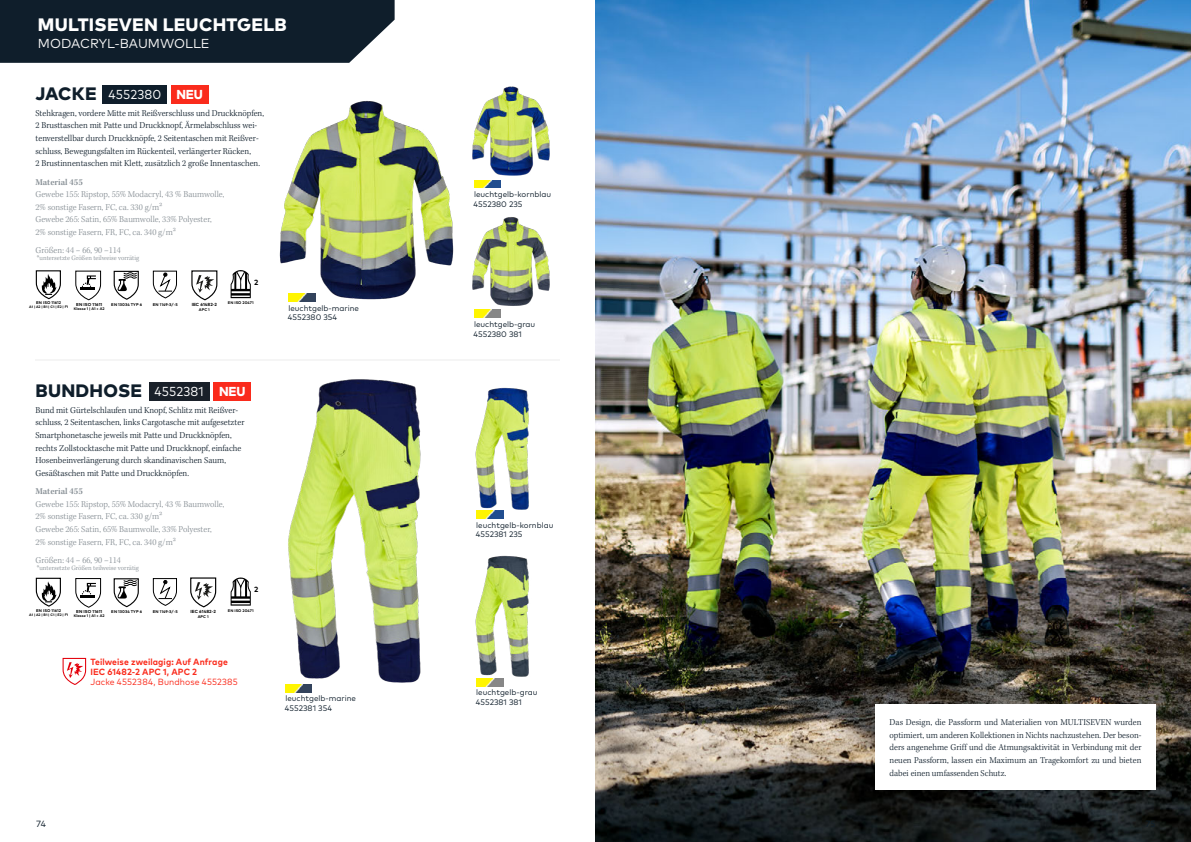
<style>
.page{position:relative;width:1191px;height:842px;background:#fff}
.page>*{position:absolute;margin:0;border:0;box-sizing:border-box;transform-origin:0 0}
.t1{font:800 18px "Mark Pro";letter-spacing:.015em;color:#fff}
.t2{font:800 18px "Mark Pro";letter-spacing:.015em;color:#0f1e2b}
.t3{font:13px "Mark Pro";color:#f5f5f5}
.t4{font:13px "Mark Pro";letter-spacing:.01em;color:#fff;scale:.96 1}
.t5{font:800 13px "Mark Pro";letter-spacing:-.015em;color:#fff;scale:.96 1}
.t6{font:300 9.2px/12.6px "Kepler Std";color:#0f1e2b;scale:.96 1}
.t7{font:300 9.2px/12.6px "Kepler Std";color:#878f95;scale:.96 1}
.t8{font:600 9.2px "Kepler Std";color:#878f95;scale:.96 1}
.t9{font:700 9px/10px "Mark Pro";letter-spacing:.01em;color:#fa2b1c;scale:.96 1}
.t10{font:9px "Mark Pro";letter-spacing:.01em;color:#fa2b1c;scale:.96 1}
.t11{font:9px "Mark Pro";color:#0f1e2b}
.t12{font:8px/9.5px "Mark Pro";color:#0f1e2b}
.t13{font:700 7.5px "Mark Pro";color:#000}
.t14{font:300 7px "Kepler Std";color:#878f95;scale:.96 1}
.t15{font:700 4.4px "Mark Pro";letter-spacing:.01em;color:#000}
.t16{font:700 4.3px "Mark Pro";letter-spacing:.01em;color:#000}
.t17{font:700 4px "Mark Pro";letter-spacing:.01em;color:#000}
.t18{font:700 3.9px "Mark Pro";letter-spacing:.01em;color:#000}
.t19{font:700 3.7px "Mark Pro";color:#000}
.t20{font:700 3.5px "Mark Pro";color:#000}
</style>
<div class="page">
<img style="left:279px;top:100px;width:175px;height:202px">
<img style="left:472px;top:86px;width:78px;height:90px">
<img style="left:472px;top:217px;width:78px;height:89px">
<img style="left:249px;top:379px;width:172px;height:304px">
<img style="left:475px;top:387px;width:54px;height:123px">
<img style="left:475px;top:555px;width:54px;height:122px">
<img style="left:595px;top:0;width:596px;height:842px">
<div style="left:875px;top:704px;width:280px;height:86px;background:#fff"></div>
<hr style="left:35px;top:359px;width:524px;height:1px;background:#f5f5f5">
<div style="left:149px;top:382px;width:60px;height:18px;background:#192029"></div>
<div style="left:103px;top:85px;width:64px;height:19px;background:#0f1e2b"></div>
<div style="left:213px;top:382px;width:38px;height:18px;background:#fa2b1c"></div>
<div style="left:171px;top:85px;width:38px;height:19px;background:#fa2b1c"></div>
<img style="left:288px;top:294px;width:27px;height:8px">
<img style="left:474px;top:310px;width:27px;height:8px">
<img style="left:474px;top:180px;width:27px;height:8px">
<img style="left:476px;top:511px;width:27px;height:8px">
<img style="left:476px;top:678px;width:27px;height:8px">
<img style="left:285px;top:684px;width:27px;height:8px">
<div style="left:0;top:0;width:394px;height:63px;background:#0f1e2b"></div>
<svg style="left:113px;top:270px;width:26px;height:30px"></svg>
<svg style="left:75px;top:271px;width:26px;height:30px"></svg>
<svg style="left:35px;top:270px;width:26px;height:30px"></svg>
<svg style="left:152px;top:270px;width:25px;height:29px"></svg>
<svg style="left:231px;top:270px;width:20px;height:28px"></svg>
<svg style="left:113px;top:578px;width:26px;height:30px"></svg>
<svg style="left:75px;top:578px;width:26px;height:30px"></svg>
<svg style="left:35px;top:577px;width:26px;height:30px"></svg>
<svg style="left:152px;top:578px;width:25px;height:28px"></svg>
<svg style="left:231px;top:576px;width:20px;height:30px"></svg>
<svg style="left:63px;top:658px;width:23px;height:27px"></svg>
<svg style="left:191px;top:270px;width:26px;height:31px"></svg>
<svg style="left:190px;top:577px;width:26px;height:31px"></svg>
<h1 class="t1" style="left:38px;top:10px;width:250px">MULTISEVEN LEUCHTGELB</h1>
<h2 class="t3" style="left:38px;top:34px;width:173px">MODACRYL-BAUMWOLLE</h2>
<h1 class="t2" style="left:36px;top:80px;width:63px">JACKE</h1>
<p class="t6" style="left:35px;top:107px;width:240px">Stehkragen, vordere Mitte mit Reißverschluss und Druckknöpfen, 2 Brusttaschen mit Patte und Druckknopf, Ärmelabschluss wei&shy;tenverstellbar durch Druckknöpfe, 2 Seitentaschen mit Reißver&shy;schluss, Bewegungsfalten im Rückenteil, verlängerter Rücken,<br>2 Brustinnentaschen mit Klett, zusätzlich 2 große Innentaschen.</p>
<p class="t8" style="left:35px;top:176px;width:51px">Material 455</p>
<p class="t7" style="left:35px;top:188px;width:198px">Gewebe 155: Ripstop, 55% Modacryl, 43 % Baumwolle, 2% sonstige Fasern, FC, ca. 330 g/m²<br>Gewebe 265: Satin, 65% Baumwolle, 33% Polyester,<br>2% sonstige Fasern, FR, FC, ca. 340 g/m²</p>
<p class="t7" style="left:35px;top:244px;width:91px">Größen: 44 – 66, 90 –114</p>
<h2 class="t4" style="left:108px;top:85px;width:57px">4552380</h2>
<h2 class="t5" style="left:176px;top:85px;width:29px">NEU</h2>
<p class="t14" style="left:37px;top:254px;width:108px">*untersetzte Größen teilweise vorrätig</p>
<p class="t17" style="left:36px;top:300px;width:26px">EN ISO 11612</p>
<p class="t20" style="left:29px;top:304px;width:41px">A1 | A2 | B1 | C1 | E2 | F1</p>
<p class="t16" style="left:76px;top:301px;width:28px">EN ISO 11611</p>
<p class="t17" style="left:111px;top:301px;width:32px">EN 13034 TYP 6</p>
<p class="t19" style="left:74px;top:305px;width:32px">Klasse 1 | A1 + A2</p>
<p class="t17" style="left:153px;top:301px;width:26px">EN 1149-3/-5</p>
<p class="t15" style="left:192px;top:301px;width:27px">IEC 61482-2</p>
<p class="t18" style="left:199px;top:306px;width:12px">APC 1</p>
<p class="t13" style="left:254px;top:276px;width:6px">2</p>
<p class="t18" style="left:228px;top:300px;width:27px">EN ISO 20471</p>
<h1 class="t2" style="left:36px;top:377px;width:108px">BUNDHOSE</h1>
<p class="t6" style="left:35px;top:404px;width:219px">Bund mit Gürtelschlaufen und Knopf, Schlitz mit Reißver&shy;schluss, 2 Seitentaschen, links Cargotasche mit aufgesetzter Smartphonetasche jeweils mit Patte und Druckknöpfen, rechts Zollstocktasche mit Patte und Druckknopf, einfache Hosenbeinverlängerung durch skandinavischen Saum, Gesäßtaschen mit Patte und Druckknöpfen.</p>
<p class="t8" style="left:35px;top:486px;width:51px">Material 455</p>
<p class="t7" style="left:35px;top:498px;width:198px">Gewebe 155: Ripstop, 55% Modacryl, 43 % Baumwolle, 2% sonstige Fasern, FC, ca. 330 g/m²<br>Gewebe 265: Satin, 65% Baumwolle, 33% Polyester,<br>2% sonstige Fasern, FR, FC, ca. 340 g/m²</p>
<p class="t7" style="left:35px;top:554px;width:91px">Größen: 44 – 66, 90 –114</p>
<h2 class="t4" style="left:155px;top:381px;width:53px">4552381</h2>
<h2 class="t5" style="left:219px;top:382px;width:29px">NEU</h2>
<p class="t14" style="left:37px;top:564px;width:108px">*untersetzte Größen teilweise vorrätig</p>
<p class="t13" style="left:254px;top:584px;width:6px">2</p>
<p class="t17" style="left:36px;top:607px;width:26px">EN ISO 11612</p>
<p class="t20" style="left:29px;top:612px;width:41px">A1 | A2 | B1 | C1 | E2 | F1</p>
<p class="t16" style="left:76px;top:608px;width:28px">EN ISO 11611</p>
<p class="t17" style="left:111px;top:609px;width:32px">EN 13034 TYP 6</p>
<p class="t19" style="left:74px;top:613px;width:32px">Klasse 1 | A1 + A2</p>
<p class="t17" style="left:153px;top:609px;width:26px">EN 1149-3/-5</p>
<p class="t15" style="left:190px;top:608px;width:27px">IEC 61482-2</p>
<p class="t18" style="left:198px;top:613px;width:12px">APC 1</p>
<p class="t18" style="left:228px;top:607px;width:27px">EN ISO 20471</p>
<p class="t9" style="left:90px;top:656px;width:145px">Teilweise zweilagig: Auf Anfrage<br>IEC 61482-2 APC 1, APC 2</p>
<p class="t10" style="left:90px;top:675px;width:155px">Jacke 4552384, Bundhose 4552385</p>
<p class="t12" style="left:288px;top:302px;width:73px">leuchtgelb-marine<br>4552380 354</p>
<p class="t12" style="left:285px;top:693px;width:73px">leuchtgelb-marine<br>4552381 354</p>
<p class="t11" style="left:36px;top:817px;width:11px">74</p>
<p class="t12" style="left:473px;top:189px;width:79px">leuchtgelb-kornblau<br>4552380 235</p>
<p class="t12" style="left:473px;top:319px;width:63px">leuchtgelb-grau<br>4552380 381</p>
<p class="t12" style="left:476px;top:520px;width:79px">leuchtgelb-kornblau<br>4552381 235</p>
<p class="t12" style="left:476px;top:687px;width:63px">leuchtgelb-grau<br>4552381 381</p>
<p class="t6" style="left:889px;top:716px;width:264px;text-align:justify">Das Design, die Passform und Materialien von MULTISEVEN wurden optimiert, um anderen Kollektionen in Nichts nachzustehen. Der beson&shy;ders angenehme Griff und die Atmungsaktivität in Verbindung mit der neuen Passform, lassen ein Maximum an Tragekomfort zu und bieten dabei einen umfassenden Schutz.</p>
</div>
